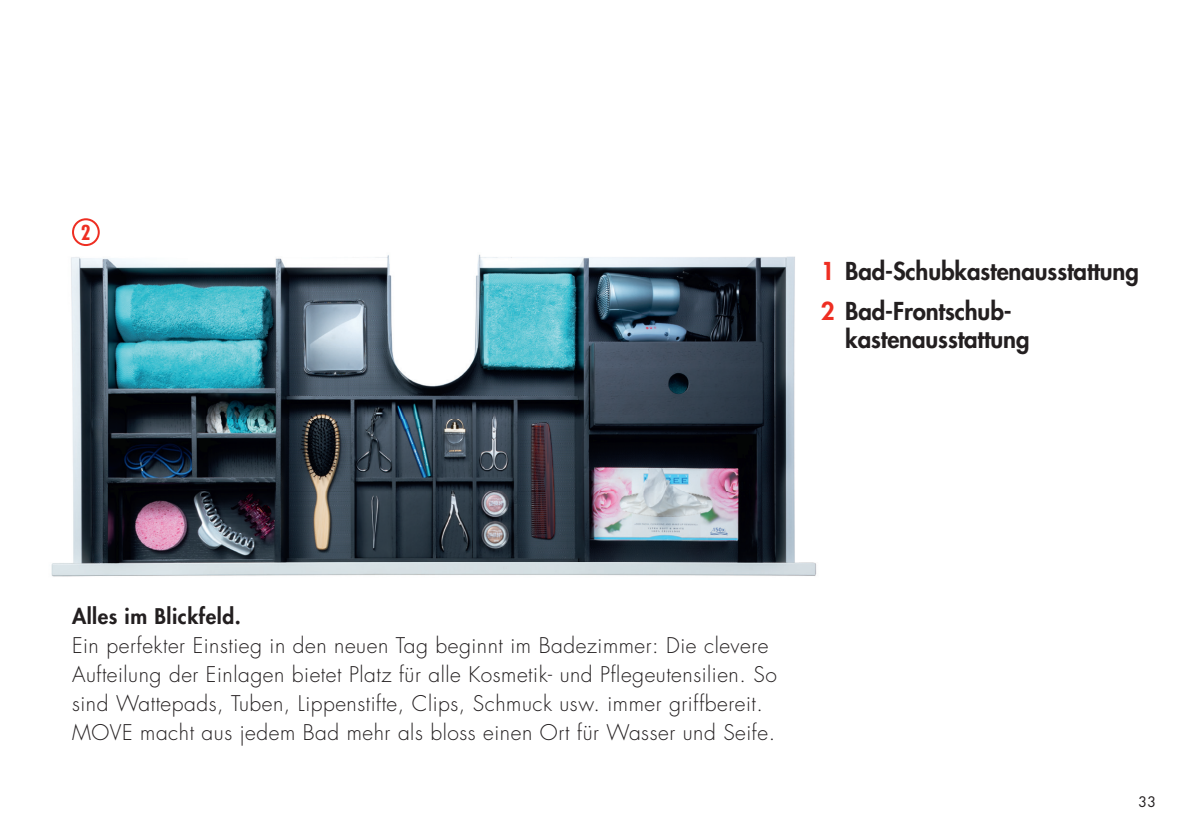
<style>
.page{position:relative;width:1191px;height:840px;background:#fff}
.page>*{position:absolute;margin:0;border:0;box-sizing:border-box;transform-origin:0 0}
.t1{font:800 24px/39.4px "Futura Std";letter-spacing:-.005em;color:#231f20}
.t2{font:300 21px/29px "Futura Std";letter-spacing:.025em;color:#231f20}
.t3{font:800 21px "Futura Std";letter-spacing:.025em;color:#231f20}
.t4{font:700 condensed 20px "Futura Std";color:#ee2e22}
.t5{font:16px "Futura EFTUOP";color:#231f20}
.s1{color:#ee2e22}
</style>
<div class="page">
<img style="left:51px;top:219px;width:766px;height:358px">
<div style="left:73px;top:219px;width:26px;height:26px;background:#fff;border-radius:50%"></div>
<div style="left:72px;top:218px;width:28px;height:28px;border:2px solid #ee2e22;border-radius:50%"></div>
<p class="t4" style="left:81px;top:220px;width:11px">2</p>
<p class="t1" style="left:821px;top:252px;width:320px"><span class="s1">1</span> Bad-Schubkastenausstattung<br><span class="s1">2</span> Bad-Frontschub-</p>
<p class="t1" style="left:845px;top:319px;width:186px">kastenausstattung</p>
<p class="t3" style="left:72px;top:602px;width:170px">Alles im Blickfeld.</p>
<p class="t2" style="left:72px;top:631px;width:706px">Ein perfekter Einstieg in den neuen Tag beginnt im Badezimmer: Die clevere Aufteilung der Einlagen bietet Platz für alle Kosmetik- und Pflegeutensilien. So sind Wattepads, Tuben, Lippenstifte, Clips, Schmuck usw. immer griffbereit.<br>MOVE macht aus jedem Bad mehr als bloss einen Ort für Wasser und Seife.</p>
<p class="t5" style="left:1138px;top:791px;width:20px">33</p>
</div>
